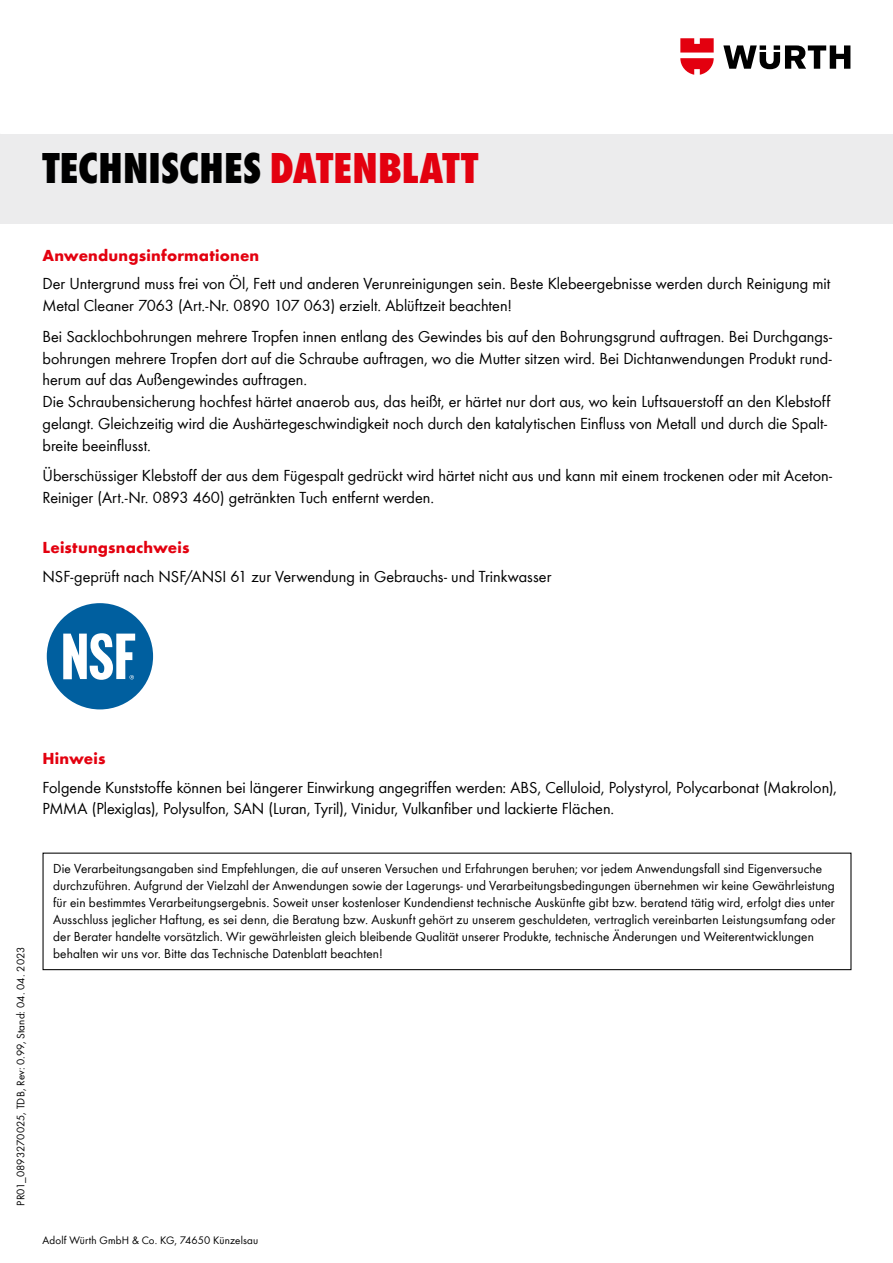
<style>
.page{position:relative;width:893px;height:1263px;background:#fff}
.page>*{position:absolute;margin:0;border:0;box-sizing:border-box;transform-origin:0 0}
.t1{font:800 condensed 45px "Wuerth Global";letter-spacing:.005em;color:#000}
.t2{font:16.5px/21.8px "Wuerth Global";color:#000}
.t3{font:700 16.5px "Wuerth Global";letter-spacing:.01em;color:#e3000f}
.t4{font:13.5px/17px "Wuerth Global";letter-spacing:.01em;color:#000}
.t5{font:11.25px "Wuerth Global";letter-spacing:.015em;color:#000}
.s1{color:#e3000f}
</style>
<div class="page">
<svg style="left:723px;top:45px;width:127px;height:24px"></svg>
<svg style="left:680px;top:38px;width:34px;height:37px"></svg>
<div style="left:0;top:134px;width:893px;height:89px;background:#ececed"></div>
<div style="left:47px;top:603px;width:106px;height:106px;background:#005f9f;border-radius:50%"></div>
<svg style="left:63px;top:633px;width:72px;height:47px"></svg>
<div style="left:43px;top:853px;width:808px;height:117px;border:1px solid #000"></div>
<h1 class="t1" style="left:43px;top:141px;width:437px">TECHNISCHES <span class="s1">DATENBLATT</span></h1>
<p class="t3" style="left:43px;top:245px;width:218px">Anwendungsinformationen</p>
<p class="t2" style="left:43px;top:273px;width:789px">Der Untergrund muss frei von Öl, Fett und anderen Verunreinigungen sein. Beste Klebeergebnisse werden durch Reinigung mit<br>Metal Cleaner 7063 (Art.-Nr. 0890 107 063) erzielt. Ablüftzeit beachten!</p>
<p class="t2" style="left:43px;top:325px;width:791px">Bei Sacklochbohrungen mehrere Tropfen innen entlang des Gewindes bis auf den Bohrungsgrund auftragen. Bei Durchgangs&shy;bohrungen mehrere Tropfen dort auf die Schraube auftragen, wo die Mutter sitzen wird. Bei Dichtanwendungen Produkt rund&shy;herum auf das Außengewindes auftragen.<br>Die Schraubensicherung hochfest härtet anaerob aus, das heißt, er härtet nur dort aus, wo kein Luftsauerstoff an den Klebstoff gelangt. Gleichzeitig wird die Aushärtegeschwindigkeit noch durch den katalytischen Einfluss von Metall und durch die Spalt&shy;breite beeinflusst.</p>
<p class="t2" style="left:43px;top:465px;width:791px">Überschüssiger Klebstoff der aus dem Fügespalt gedrückt wird härtet nicht aus und kann mit einem trockenen oder mit Aceton-<br>Reiniger (Art.-Nr. 0893 460) getränkten Tuch entfernt werden.</p>
<p class="t3" style="left:43px;top:538px;width:148px">Leistungsnachweis</p>
<p class="t2" style="left:43px;top:565px;width:510px">NSF-geprüft nach NSF/ANSI 61 zur Verwendung in Gebrauchs- und Trinkwasser</p>
<p class="t3" style="left:43px;top:749px;width:64px">Hinweis</p>
<p class="t2" style="left:43px;top:776px;width:796px">Folgende Kunststoffe können bei längerer Einwirkung angegriffen werden: ABS, Celluloid, Polystyrol, Polycarbonat (Makrolon),<br>PMMA (Plexiglas), Polysulfon, SAN (Luran, Tyril), Vinidur, Vulkanfiber und lackierte Flächen.</p>
<p class="t5" style="left:14px;top:1205px;width:260px;rotate:-90deg">PR01_0893270025, TDB, Rev: 0.99, Stand: 04. 04. 2023</p>
<p class="t4" style="left:53px;top:860px;width:784px">Die Verarbeitungsangaben sind Empfehlungen, die auf unseren Versuchen und Erfahrungen beruhen; vor jedem Anwendungsfall sind Eigenversuche durchzuführen. Aufgrund der Vielzahl der Anwendungen sowie der Lagerungs- und Verarbeitungsbedingungen übernehmen wir keine Gewährleistung für ein bestimmtes Verarbeitungsergebnis. Soweit unser kostenloser Kundendienst technische Auskünfte gibt bzw. beratend tätig wird, erfolgt dies unter Ausschluss jeglicher Haftung, es sei denn, die Beratung bzw. Auskunft gehört zu unserem geschuldeten, vertraglich vereinbarten Leistungsumfang oder der Berater handelte vorsätzlich. Wir gewährleisten gleich bleibende Qualität unserer Produkte, technische Änderungen und Weiterentwicklungen behalten wir uns vor. Bitte das Technische Datenblatt beachten!</p>
<p class="t5" style="left:43px;top:1233px;width:217px">Adolf Würth GmbH &amp; Co. KG, 74650 Künzelsau</p>
</div>
